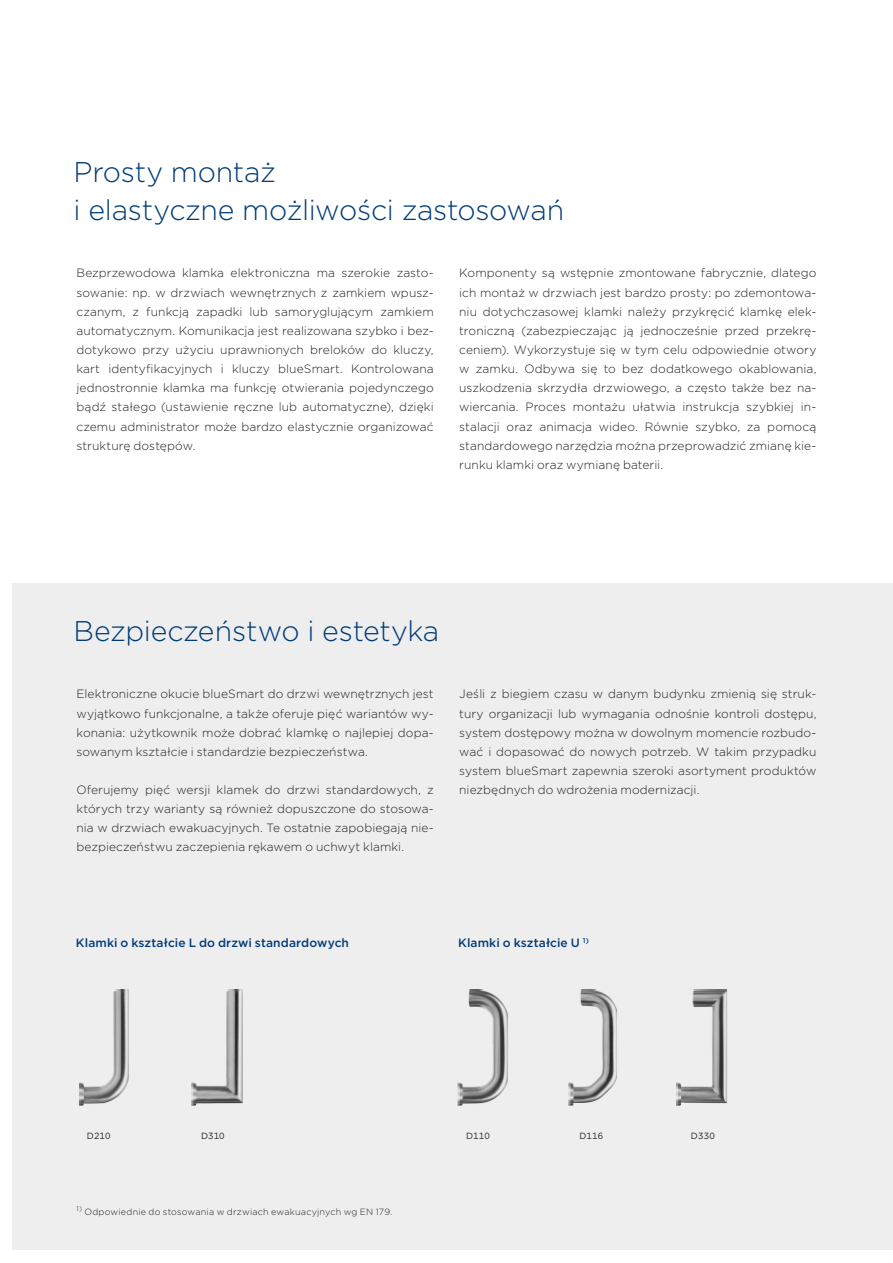
<style>
.page{position:relative;width:893px;height:1263px;background:#fff}
.page>*{position:absolute;margin:0;border:0;box-sizing:border-box;transform-origin:0 0}
.t1{font:300 28.5px/38.2px "Gotham";letter-spacing:-.01em;color:#013c77}
.t2{font:300 12px/19.2px "Gotham";letter-spacing:.005em;color:#231f20;text-align:justify}
.t3{font:500 12px "Gotham";letter-spacing:.01em;color:#013c77}
.t4{font:300 9px "Gotham";letter-spacing:.025em;color:#231f20}
.t5{font:9px "Gotham";letter-spacing:.02em;color:#231f20}
</style>
<div class="page">
<div style="left:13px;top:584px;width:880px;height:666px;background:#eeeeef"></div>
<img style="left:191px;top:989px;width:52px;height:117px">
<img style="left:79px;top:989px;width:50px;height:117px">
<img style="left:568px;top:989px;width:49px;height:117px">
<img style="left:676px;top:989px;width:51px;height:117px">
<img style="left:458px;top:989px;width:50px;height:117px">
<h1 class="t1" style="left:74px;top:152px;width:492px">Prosty montaż<br>i elastyczne możliwości zastosowań</h1>
<p class="t2" style="left:77px;top:263px;width:359px">Bezprzewodowa klamka elektroniczna ma szerokie zasto&shy;sowanie: np. w drzwiach wewnętrznych z zamkiem wpusz&shy;czanym, z funkcją zapadki lub samoryglującym zamkiem automatycznym. Komunikacja jest realizowana szybko i bez&shy;dotykowo przy użyciu uprawnionych breloków do kluczy, kart identyfikacyjnych i kluczy blueSmart. Kontrolowana jednostronnie klamka ma funkcję otwierania pojedynczego bądź stałego (ustawienie ręczne lub automatyczne), dzięki czemu administrator może bardzo elastycznie organizować strukturę dostępów.</p>
<p class="t2" style="left:459px;top:263px;width:359px">Komponenty są wstępnie zmontowane fabrycznie, dlatego ich montaż w drzwiach jest bardzo prosty: po zdemontowa&shy;niu dotychczasowej klamki należy przykręcić klamkę elek&shy;troniczną (zabezpieczając ją jednocześnie przed przekrę&shy;ceniem). Wykorzystuje się w tym celu odpowiednie otwory w zamku. Odbywa się to bez dodatkowego okablowania, uszkodzenia skrzydła drzwiowego, a często także bez na&shy;wiercania. Proces montażu ułatwia instrukcja szybkiej in&shy;stalacji oraz animacja wideo. Równie szybko, za pomocą standardowego narzędzia można przeprowadzić zmianę kie&shy;runku klamki oraz wymianę baterii.</p>
<h1 class="t1" style="left:73px;top:611px;width:367px">Bezpieczeństwo i estetyka</h1>
<p class="t2" style="left:77px;top:684px;width:359px">Elektroniczne okucie blueSmart do drzwi wewnętrznych jest wyjątkowo funkcjonalne, a także oferuje pięć wariantów wy&shy;konania: użytkownik może dobrać klamkę o najlepiej dopa&shy;sowanym kształcie i standardzie bezpieczeństwa.</p>
<p class="t2" style="left:77px;top:780px;width:359px">Oferujemy pięć wersji klamek do drzwi standardowych, z których trzy warianty są również dopuszczone do stosowa&shy;nia w drzwiach ewakuacyjnych. Te ostatnie zapobiegają nie&shy;bezpieczeństwu zaczepienia rękawem o uchwyt klamki.</p>
<p class="t2" style="left:459px;top:684px;width:359px">Jeśli z biegiem czasu w danym budynku zmienią się struk&shy;tury organizacji lub wymagania odnośnie kontroli dostępu, system dostępowy można w dowolnym momencie rozbudo&shy;wać i dopasować do nowych potrzeb. W takim przypadku system blueSmart zapewnia szeroki asortyment produktów niezbędnych do wdrożenia modernizacji.</p>
<p class="t3" style="left:76px;top:935px;width:275px">Klamki o kształcie L do drzwi standardowych</p>
<p class="t3" style="left:458px;top:935px;width:132px">Klamki o kształcie U <sup>1)</sup></p>
<p class="t5" style="left:87px;top:1130px;width:25px">D210</p>
<p class="t5" style="left:201px;top:1130px;width:25px">D310</p>
<p class="t5" style="left:466px;top:1130px;width:25px">D110</p>
<p class="t5" style="left:579px;top:1130px;width:25px">D116</p>
<p class="t5" style="left:691px;top:1130px;width:25px">D330</p>
<p class="t4" style="left:77px;top:1206px;width:317px"><sup>1)</sup> Odpowiednie do stosowania w drzwiach ewakuacyjnych wg EN 179.</p>
</div>
